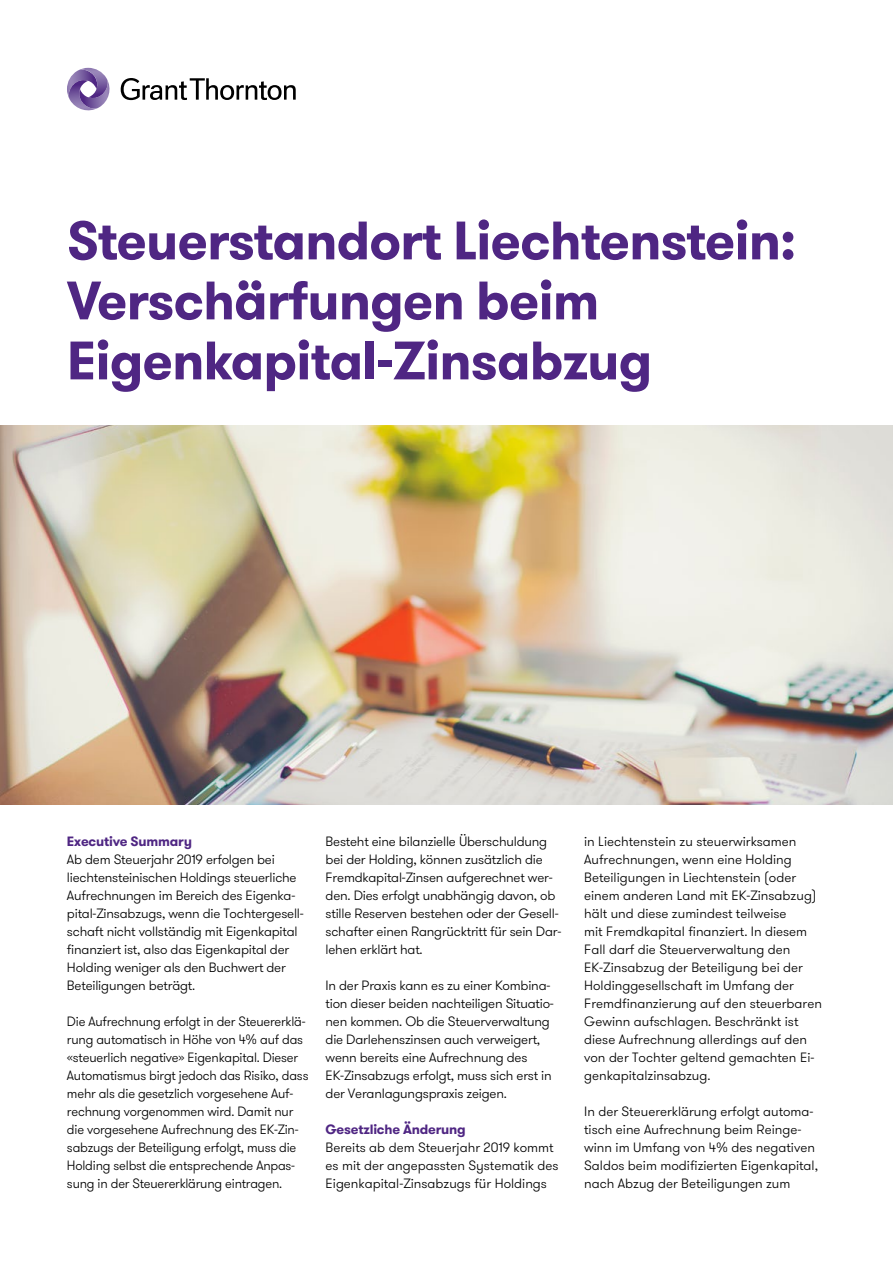
<style>
.page{position:relative;width:893px;height:1263px;background:#fff}
.page>*{position:absolute;margin:0;border:0;box-sizing:border-box;transform-origin:0 0}
.t1{font:700 54px/60px "GT Walsheim Pro";letter-spacing:-.015em;color:#4f2683}
.t2{font:300 13.5px/18px "GT Walsheim Pro";letter-spacing:-.015em;color:#000}
.t3{font:700 13.5px "GT Walsheim Pro";letter-spacing:-.015em;color:#4f2683}
</style>
<div class="page">
<svg style="left:121px;top:78px;width:175px;height:22px"></svg>
<svg style="left:67px;top:67px;width:43px;height:44px"></svg>
<img style="left:0;top:426px;width:893px;height:378px">
<h1 class="t1" style="left:67px;top:211px;width:731px">Steuerstandort Liechtenstein:<br>Verschärfungen beim<br>Eigenkapital-Zinsabzug</h1>
<p class="t3" style="left:67px;top:832px;width:127px">Executive Summary</p>
<p class="t2" style="left:67px;top:851px;width:238px">Ab dem Steuerjahr 2019 erfolgen bei liechtensteinischen Holdings steuerliche Aufrechnungen im Bereich des Eigenka&shy;pital-Zinsabzugs, wenn die Tochtergesell&shy;schaft nicht vollständig mit Eigenkapital finanziert ist, also das Eigenkapital der Holding weniger als den Buchwert der Beteiligungen beträgt.</p>
<p class="t2" style="left:67px;top:1013px;width:243px">Die Aufrechnung erfolgt in der Steuererklä&shy;rung automatisch in Höhe von 4% auf das «steuerlich negative» Eigenkapital. Dieser Automatismus birgt jedoch das Risiko, dass mehr als die gesetzlich vorgesehene Auf&shy;rechnung vorgenommen wird. Damit nur die vorgesehene Aufrechnung des EK-Zin&shy;sabzugs der Beteiligung erfolgt, muss die Holding selbst die entsprechende Anpas&shy;sung in der Steuererklärung eintragen.</p>
<p class="t2" style="left:326px;top:833px;width:237px">Besteht eine bilanzielle Überschuldung bei der Holding, können zusätzlich die Fremdkapital-Zinsen aufgerechnet wer&shy;den. Dies erfolgt unabhängig davon, ob stille Reserven bestehen oder der Gesell&shy;schafter einen Rangrücktritt für sein Dar&shy;lehen erklärt hat.</p>
<p class="t2" style="left:326px;top:977px;width:230px">In der Praxis kann es zu einer Kombina&shy;tion dieser beiden nachteiligen Situatio&shy;nen kommen. Ob die Steuerverwaltung die Darlehenszinsen auch verweigert, wenn bereits eine Aufrechnung des EK-Zinsabzugs erfolgt, muss sich erst in der Veranlagungspraxis zeigen.</p>
<p class="t3" style="left:326px;top:1120px;width:142px">Gesetzliche Änderung</p>
<p class="t2" style="left:326px;top:1139px;width:234px">Bereits ab dem Steuerjahr 2019 kommt es mit der angepassten Systematik des<br>Eigenkapital-Zinsabzugs für Holdings</p>
<p class="t2" style="left:584px;top:833px;width:239px">in Liechtenstein zu steuerwirksamen Aufrechnungen, wenn eine Holding Beteiligungen in Liechtenstein (oder einem anderen Land mit EK-Zinsabzug) hält und diese zumindest teilweise<br>mit Fremdkapital finanziert. In diesem Fall darf die Steuerverwaltung den EK-Zinsabzug der Beteiligung bei der Holdinggesellschaft im Umfang der Fremdfinanzierung auf den steuerbaren Gewinn aufschlagen. Beschränkt ist diese Aufrechnung allerdings auf den von der Tochter geltend gemachten Ei&shy;genkapitalzinsabzug.</p>
<p class="t2" style="left:584px;top:1103px;width:235px">In der Steuererklärung erfolgt automa&shy;tisch eine Aufrechnung beim Reinge&shy;winn im Umfang von 4% des negativen Saldos beim modifizierten Eigenkapital, nach Abzug der Beteiligungen zum</p>
</div>
